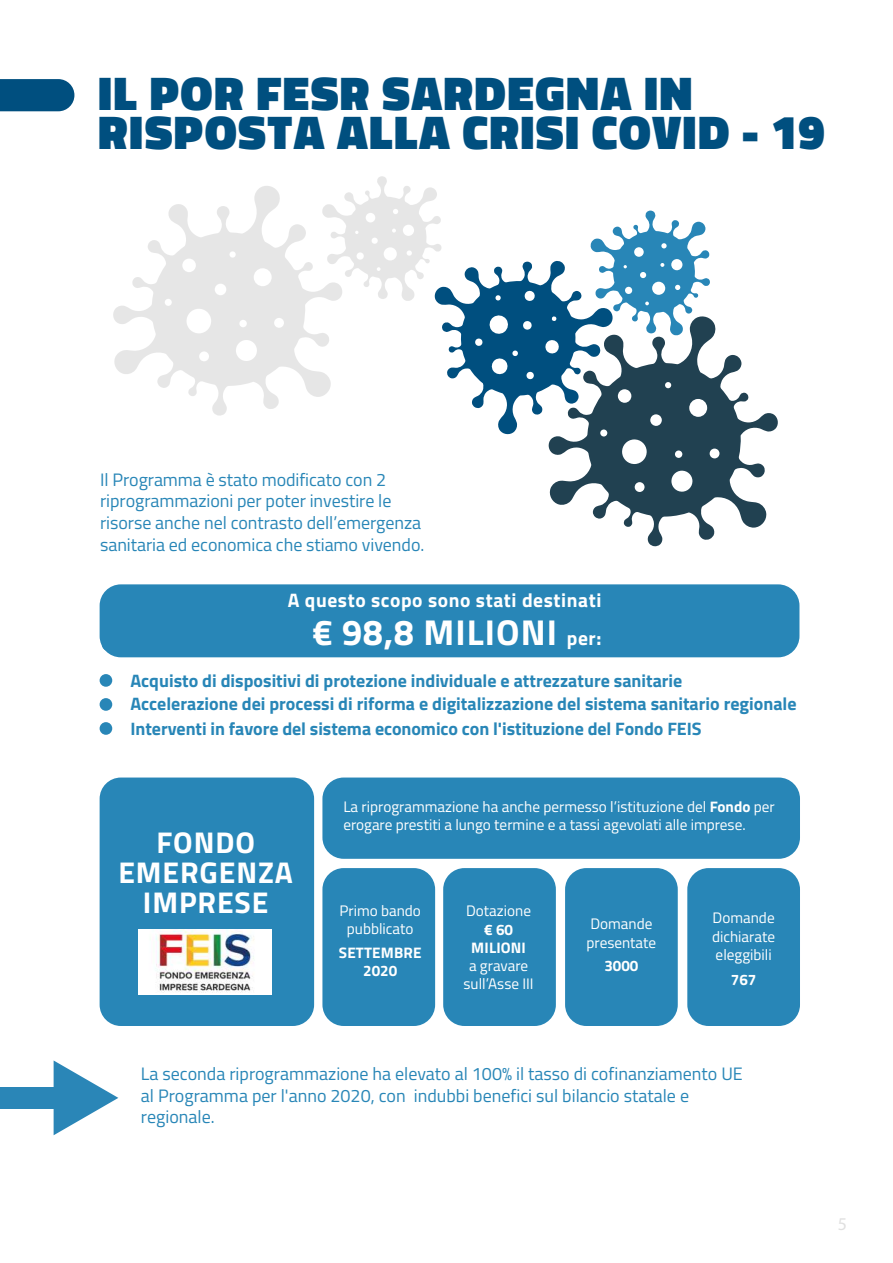
<style>
.page{position:relative;width:893px;height:1263px;background:#fff}
.page>*{position:absolute;margin:0;border:0;box-sizing:border-box;transform-origin:0 0}
.t1{font:900 48px/39px "Titillium Web";letter-spacing:.03em;color:#004f7f}
.t2{font:700 36px "Titillium Web";letter-spacing:.03em;color:#fff}
.t3{font:700 30px/30px "Titillium Web";letter-spacing:.03em;color:#fff;text-align:center}
.t4{font:700 19.5px "Titillium Web";letter-spacing:.03em;color:#fff}
.t5{font:18px/21.6px "Titillium Web";letter-spacing:-.005em;color:#2886b7}
.t6{font:700 18px "Titillium Web";color:#2886b7}
.t7{font:18px "Myriad Pro";color:#e0e0e0}
.t8{font:15.15px/18.3px "Titillium Web";color:#fff}
.t9{font:700 15.15px/18.3px "Titillium Web";letter-spacing:.01em;color:#fff;text-align:center}
.s1{font-size:19.5px}
.s2{font-weight:700}
</style>
<div class="page">
<svg style="left:0;top:79px;width:74px;height:33px;background:#105a87"></svg>
<div style="left:100px;top:584px;width:699px;height:73px;background:#2886b7;border-radius:21px"></div>
<div style="left:102px;top:638px;width:13px;height:13px;background:#2886b7;border-radius:50%"></div>
<div style="left:100px;top:674px;width:12px;height:13px;background:#2886b7;border-radius:50%"></div>
<div style="left:100px;top:698px;width:12px;height:13px;background:#2886b7;border-radius:50%"></div>
<div style="left:100px;top:722px;width:12px;height:13px;background:#2886b7;border-radius:50%"></div>
<div style="left:100px;top:777px;width:214px;height:249px;background:#2886b7;border-radius:21px"></div>
<div style="left:322px;top:777px;width:478px;height:82px;background:#2886b7;border-radius:21px"></div>
<div style="left:322px;top:868px;width:113px;height:158px;background:#2886b7;border-radius:21px"></div>
<div style="left:443px;top:868px;width:113px;height:158px;background:#2886b7;border-radius:21px"></div>
<div style="left:565px;top:868px;width:113px;height:158px;background:#2886b7;border-radius:21px"></div>
<div style="left:687px;top:868px;width:113px;height:158px;background:#2886b7;border-radius:21px"></div>
<svg style="left:548px;top:319px;width:230px;height:227px"></svg>
<svg style="left:113px;top:186px;width:209px;height:230px"></svg>
<svg style="left:322px;top:176px;width:388px;height:258px"></svg>
<img style="left:139px;top:929px;width:132px;height:66px">
<svg style="left:54px;top:1060px;width:64px;height:75px"></svg>
<div style="left:0;top:1087px;width:54px;height:21px;background:#2a86b7"></div>
<h1 class="t1" style="left:98px;top:74px;width:728px">IL POR FESR SARDEGNA IN<br>RISPOSTA ALLA CRISI COVID - 19</h1>
<p class="t5" style="left:100px;top:468px;width:326px">Il Programma è stato modificato con 2 riprogrammazioni per poter investire le risorse anche nel contrasto dell’emergenza sanitaria ed economica che stiamo vivendo.</p>
<p class="t4" style="left:288px;top:585px;width:315px">A questo scopo sono stati destinati</p>
<h2 class="t2" style="left:313px;top:605px;width:290px">€ 98,8 MILIONI <span class="s1">per:</span></h2>
<p class="t6" style="left:131px;top:667px;width:553px">Acquisto di dispositivi di protezione individuale e attrezzature sanitarie</p>
<p class="t6" style="left:131px;top:714px;width:573px">Interventi in favore del sistema economico con l'istituzione del Fondo FEIS</p>
<p class="t6" style="left:131px;top:690px;width:668px">Accelerazione dei processi di riforma e digitalizzazione del sistema sanitario regionale</p>
<h3 class="t3" style="left:118px;top:826px;width:176px">FONDO<br>EMERGENZA<br>IMPRESE</h3>
<p class="t8" style="left:343px;top:797px;width:433px">La riprogrammazione ha anche permesso l’istituzione del <span class="s2">Fondo</span> per erogare prestiti a lungo termine e a tassi agevolati alle imprese.</p>
<p class="t8" style="left:339px;top:901px;width:83px;text-align:center">Primo bando pubblicato</p>
<p class="t9" style="left:339px;top:942px;width:84px">SETTEMBRE<br>2020</p>
<p class="t8" style="left:466px;top:901px;width:66px">Dotazione</p>
<p class="t9" style="left:471px;top:920px;width:56px">€ 60<br>MILIONI</p>
<p class="t8" style="left:464px;top:956px;width:72px;text-align:center">a gravare sull’Asse III</p>
<p class="t8" style="left:587px;top:914px;width:71px">Domande presentate</p>
<p class="t9" style="left:604px;top:956px;width:36px">3000</p>
<p class="t8" style="left:712px;top:908px;width:65px;text-align:justify">Domande dichiarate eleggibili</p>
<p class="t9" style="left:731px;top:969px;width:27px">767</p>
<p class="t5" style="left:141px;top:1062px;width:603px">La seconda riprogrammazione ha elevato al 100% il tasso di cofinanziamento UE al Programma per l'anno 2020, con indubbi benefici sul bilancio statale e regionale.</p>
<p class="t7" style="left:838px;top:1212px;width:11px">5</p>
</div>
